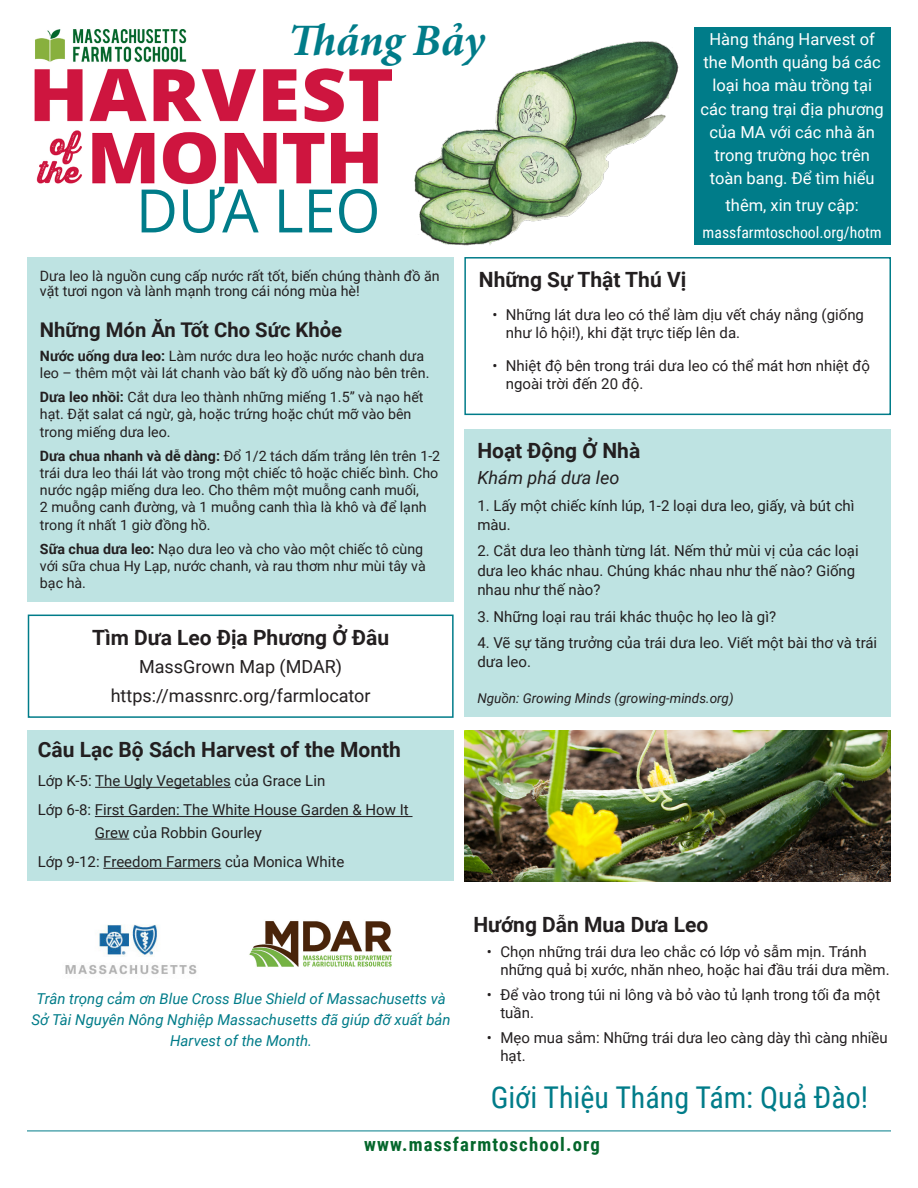
<style>
.page{position:relative;width:918px;height:1188px;background:#fff}
.page>*{position:absolute;margin:0;border:0;box-sizing:border-box;transform-origin:0 0}
.t1{font:60px "Open Sans";color:#007c89;scale:.96 1}
.t2{font:italic 700 45px "Minion Pro";letter-spacing:-.015em;color:#007c89}
.t3{font:30px "Roboto Condensed";color:#007c89}
.bulleted_text{font:700 21px "Roboto";color:#231f20}
.centered_2-line_bold{font:700 21px "Roboto";color:#231f20}
.centered_text{font:700 21px "Roboto";color:#231f20}
.text{font:700 20.25px "Roboto";color:#231f20}
.t4{font:700 18.75px "Roboto Condensed";letter-spacing:.06em;color:#04662b}
.centered_2-line_bold-2{font:18px/28.5px "Roboto";color:#231f20;text-align:center}
.t5{font:italic 18px "Roboto";color:#231f20}
.italic_callout{font:16.5px/23.2px "Roboto";color:#fff;text-align:center}
.italic_callout-2{font:15.75px "Roboto Condensed";color:#fff}
.bold_heading{font:15px/18px "Roboto";color:#231f20}
.bulleted_text-2{font:15px/22.5px "Roboto";color:#231f20}
.italic_callout-3{font:italic 15px/21px "Roboto";color:#007c89;text-align:center}
.text-2{font:14.25px/17.2px "Roboto";color:#231f20}
.bold_heading-2{font:italic 13.5px "Roboto";color:#231f20}
.s1{font-weight:700}
</style>
<div class="page">
<div style="left:27px;top:257px;width:427px;height:345px;background:#bee3e2"></div>
<div style="left:464px;top:430px;width:427px;height:287px;background:#bee3e2"></div>
<div style="left:28px;top:615px;width:426px;height:103px;border:2px solid #007c89"></div>
<img style="left:65px;top:924px;width:132px;height:51px">
<img style="left:249px;top:921px;width:143px;height:46px">
<div style="left:27px;top:730px;width:427px;height:151px;background:#bee3e2"></div>
<hr style="left:95px;top:787px;width:136px;height:1px;background:#231f20">
<hr style="left:95px;top:816px;width:318px;height:1px;background:#231f20">
<hr style="left:95px;top:839px;width:34px;height:1px;background:#231f20">
<hr style="left:103px;top:868px;width:118px;height:1px;background:#231f20">
<div style="left:464px;top:257px;width:427px;height:158px;border:2px solid #007c89"></div>
<hr style="left:27px;top:1131px;width:864px;height:1px;background:#007c89">
<img style="left:34px;top:29px;width:358px;height:156px">
<div style="left:694px;top:27px;width:196px;height:217px;background:#007c89"></div>
<img style="left:414px;top:41px;width:265px;height:205px">
<img style="left:464px;top:730px;width:427px;height:151px">
<p class="t2" style="left:288px;top:9px;width:198px">Tháng Bảy</p>
<p class="t1" style="left:136px;top:170px;width:256px">DƯA LEO</p>
<p class="italic_callout" style="left:700px;top:27px;width:185px">Hàng tháng Harvest of the Month quảng bá các loại hoa màu trồng tại các trang trại địa phương của MA với các nhà ăn trong trường học trên toàn bang. Để tìm hiểu</p>
<p class="italic_callout" style="left:726px;top:193px;width:135px">thêm, xin truy cập:</p>
<p class="italic_callout-2" style="left:703px;top:222px;width:181px">massfarmtoschool.org/hotm</p>
<p class="text-2" style="left:40px;top:267px;width:401px;line-height:15.8px">Dưa leo là nguồn cung cấp nước rất tốt, biến chúng thành đồ ăn vặt tươi ngon và lành mạnh trong cái nóng mùa hè!</p>
<p class="text" style="left:40px;top:316px;width:304px">Những Món Ăn Tốt Cho Sức Khỏe</p>
<p class="text-2" style="left:40px;top:347px;width:391px"><span class="s1">Nước uống dưa leo:</span> Làm nước dưa leo hoặc nước chanh dưa leo – thêm một vài lát chanh vào bất kỳ đồ uống nào bên trên.</p>
<p class="text-2" style="left:40px;top:388px;width:385px"><span class="s1">Dưa leo nhồi:</span> Cắt dưa leo thành những miếng 1.5” và nạo hết hạt. Đặt salat cá ngừ, gà, hoặc trứng hoặc chút mỡ vào bên trong miếng dưa leo.</p>
<p class="text-2" style="left:40px;top:446px;width:402px"><span class="s1">Dưa chua nhanh và dễ dàng:</span> Đổ 1/2 tách dấm trắng lên trên 1-2 trái dưa leo thái lát vào trong một chiếc tô hoặc chiếc bình. Cho nước ngập miếng dưa leo. Cho thêm một muỗng canh muối,<br>2 muỗng canh đường, và 1 muỗng canh thìa là khô và để lạnh trong ít nhất 1 giờ đồng hồ.</p>
<p class="text-2" style="left:40px;top:539px;width:387px"><span class="s1">Sữa chua dưa leo:</span> Nạo dưa leo và cho vào một chiếc tô cùng với sữa chua Hy Lạp, nước chanh, và rau thơm như mùi tây và bạc hà.</p>
<p class="centered_2-line_bold" style="left:92px;top:623px;width:299px">Tìm Dưa Leo Địa Phương Ở Đâu</p>
<p class="centered_2-line_bold-2" style="left:111px;top:652px;width:261px">MassGrown Map (MDAR) https://massnrc.org/farmlocator</p>
<p class="bulleted_text" style="left:38px;top:735px;width:365px">Câu Lạc Bộ Sách Harvest of the Month</p>
<p class="bulleted_text-2" style="left:38px;top:769px;width:289px">Lớp K-5: The Ugly Vegetables của Grace Lin</p>
<p class="bulleted_text-2" style="left:95px;top:798px;width:315px;text-indent:-57px">Lớp 6-8: First Garden: The White House Garden &amp; How It<br>Grew của Robbin Gourley</p>
<p class="bulleted_text-2" style="left:38px;top:850px;width:308px">Lớp 9-12: Freedom Farmers của Monica White</p>
<p class="italic_callout-3" style="left:32px;top:988px;width:421px">Trân trọng cảm ơn Blue Cross Blue Shield of Massachusetts và<br>Sở Tài Nguyên Nông Nghiệp Massachusetts đã giúp đỡ xuất bản<br>Harvest of the Month.</p>
<p class="centered_text" style="left:479px;top:265px;width:209px">Những Sự Thật Thú Vị</p>
<p class="bold_heading" style="left:506px;top:305px;width:360px;text-indent:-14px">• Những lát dưa leo có thể làm dịu vết cháy nắng (giống như lô hội!), khi đặt trực tiếp lên da.</p>
<p class="bold_heading" style="left:506px;top:356px;width:366px;text-indent:-14px">• Nhiệt độ bên trong trái dưa leo có thể mát hơn nhiệt độ ngoài trời đến 20 độ.</p>
<p class="bulleted_text" style="left:477px;top:436px;width:164px">Hoạt Động Ở Nhà</p>
<p class="t5" style="left:477px;top:465px;width:144px">Khám phá dưa leo</p>
<p class="bold_heading" style="left:477px;top:495px;width:379px;line-height:19.5px">1. Lấy một chiếc kính lúp, 1-2 loại dưa leo, giấy, và bút chì màu.</p>
<p class="bold_heading" style="left:477px;top:541px;width:383px;line-height:19.5px">2. Cắt dưa leo thành từng lát. Nếm thử mùi vị của các loại dưa leo khác nhau. Chúng khác nhau như thế nào? Giống nhau như thế nào?</p>
<p class="bold_heading" style="left:477px;top:607px;width:300px">3. Những loại rau trái khác thuộc họ leo là gì?</p>
<p class="bold_heading" style="left:477px;top:632px;width:401px;line-height:19.5px">4. Vẽ sự tăng trưởng của trái dưa leo. Viết một bài thơ và trái dưa leo.</p>
<p class="bold_heading-2" style="left:477px;top:689px;width:258px">Nguồn: Growing Minds (growing-minds.org)</p>
<p class="bulleted_text" style="left:473px;top:910px;width:236px">Hướng Dẫn Mua Dưa Leo</p>
<p class="bold_heading" style="left:500px;top:942px;width:391px;text-indent:-14px">• Chọn những trái dưa leo chắc có lớp vỏ sẫm mịn. Tránh những quả bị xước, nhăn nheo, hoặc hai đầu trái dưa mềm.</p>
<p class="bold_heading" style="left:500px;top:985px;width:381px;text-indent:-14px">• Để vào trong túi ni lông và bỏ vào tủ lạnh trong tối đa một tuần.</p>
<p class="bold_heading" style="left:500px;top:1028px;width:389px;text-indent:-14px">• Mẹo mua sắm: Những trái dưa leo càng dày thì càng nhiều hạt.</p>
<p class="t3" style="left:491px;top:1077px;width:379px">Giới Thiệu Tháng Tám: Quả Đào!</p>
<p class="t4" style="left:364px;top:1131px;width:237px">www.massfarmtoschool.org</p>
</div>
